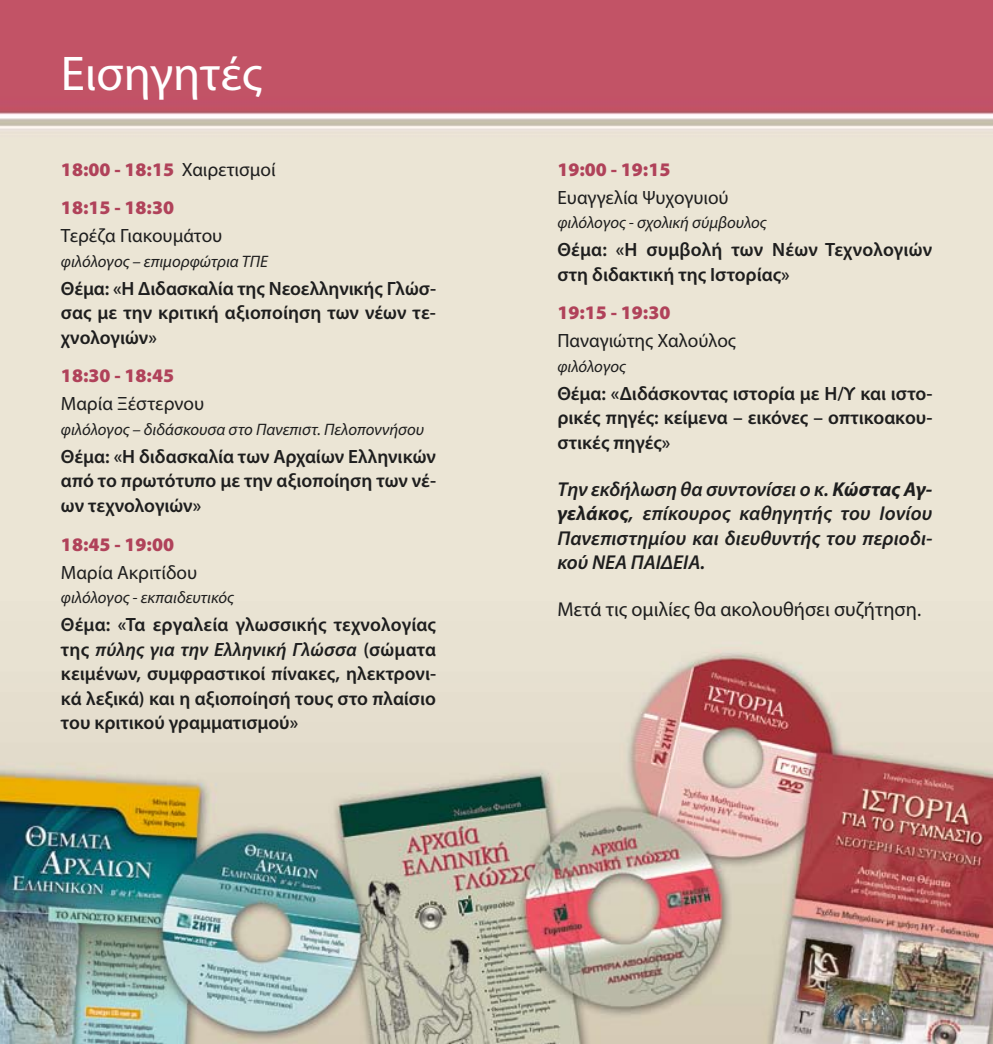
<style>
.page{position:relative;width:993px;height:1044px;background:#fff}
.page>*{position:absolute;margin:0;border:0;box-sizing:border-box;transform-origin:0 0}
.t1{font:49px "Myriad Pro";color:#fff}
.t2{font:italic 600 20.12px/24.2px "Myriad Pro";letter-spacing:.01em;color:#1e1e1e;text-align:justify}
.t3{font:20.12px "Myriad Pro";color:#1e1e1e}
.t4{font:600 19.25px/24.5px "Myriad Pro";color:#1e1e1e;text-align:justify}
.t5{font:19.25px "Myriad Pro";color:#1e1e1e}
.t6{font:900 19.25px/38.5px "Myriad Pro";color:#b0425a}
.t7{font:italic 16.62px "Myriad Pro";color:#1e1e1e}
.s1{font-weight:400;color:#1e1e1e}
.s2{font-style:italic}
.s3{font-weight:700}
</style>
<div class="page">
<img style="left:0;top:0;width:992px;height:1044px">
<h1 class="t1" style="left:61px;top:46px;width:203px">Εισηγητές</h1>
<p class="t6" style="left:61px;top:150px;width:216px">18:00 - 18:15 <span class="s1">Χαιρετισμοί<br></span>18:15 - 18:30</p>
<p class="t5" style="left:61px;top:225px;width:163px">Τερέζα Γιακουμάτου</p>
<p class="t7" style="left:61px;top:252px;width:208px">φιλόλογος – επιμορφώτρια ΤΠΕ</p>
<p class="t4" style="left:61px;top:276px;width:376px">Θέμα: «Η ∆ιδασκαλία της Νεοελληνικής Γλώσ&shy;σας με την κριτική αξιοποίηση των νέων τε&shy;χνολογιών»</p>
<p class="t6" style="left:61px;top:357px;width:115px">18:30 - 18:45</p>
<p class="t5" style="left:61px;top:393px;width:145px">Mαρία Ξέστερνου</p>
<p class="t7" style="left:61px;top:420px;width:365px">φιλόλογος – διδάσκουσα στο Πανεπιστ. Πελοποννήσου</p>
<p class="t4" style="left:61px;top:444px;width:376px">Θέμα: «Η διδασκαλία των Αρχαίων Ελληνικών από το πρωτότυπο με την αξιοποίηση των νέ&shy;ων τεχνολογιών»</p>
<p class="t6" style="left:61px;top:525px;width:115px">18:45 - 19:00</p>
<p class="t5" style="left:61px;top:561px;width:138px">Μαρία Ακριτίδου</p>
<p class="t7" style="left:61px;top:588px;width:174px">φιλόλογος - εκπαιδευτικός</p>
<p class="t4" style="left:61px;top:612px;width:377px">Θέμα: «Τα εργαλεία γλωσσικής τεχνολογίας της <span class="s2">πύλης για την Ελληνική Γλώσσα</span> (σώματα κειμένων, συμφραστικοί πίνακες, ηλεκτρονι&shy;κά λεξικά) και η αξιοποίησή τους στο πλαίσιο του κριτικού γραμματισμού»</p>
<p class="t6" style="left:557px;top:150px;width:115px">19:00 - 19:15</p>
<p class="t5" style="left:557px;top:187px;width:173px">Ευαγγελία Ψυχογυιού</p>
<p class="t7" style="left:557px;top:214px;width:211px">φιλόλογος - σχολική σύμβουλος</p>
<p class="t4" style="left:557px;top:238px;width:376px">Θέμα: «Η συμβολή των Νέων Τεχνολογιών στη διδακτική της Ιστορίας»</p>
<p class="t6" style="left:557px;top:294px;width:115px">19:15 - 19:30</p>
<p class="t5" style="left:557px;top:330px;width:180px">Παναγιώτης Χαλούλος</p>
<p class="t7" style="left:557px;top:357px;width:70px">φιλόλογος</p>
<p class="t4" style="left:557px;top:381px;width:376px">Θέμα: «∆ιδάσκοντας ιστορία με Η/Υ και ιστο&shy;ρικές πηγές: κείμενα – εικόνες – οπτικοακου&shy;στικές πηγές»</p>
<p class="t2" style="left:557px;top:478px;width:377px">Την εκδήλωση θα συντονίσει ο κ. <span class="s3">Κώστας Αγ&shy;γελάκος</span>, επίκουρος καθηγητής του Ιονίου Πανεπιστημίου και διευθυντής του περιοδι&shy;κού ΝΕΑ ΠΑΙ∆ΕΙΑ.</p>
<p class="t3" style="left:557px;top:598px;width:365px">Μετά τις ομιλίες θα ακολουθήσει συζήτηση.</p>
</div>
